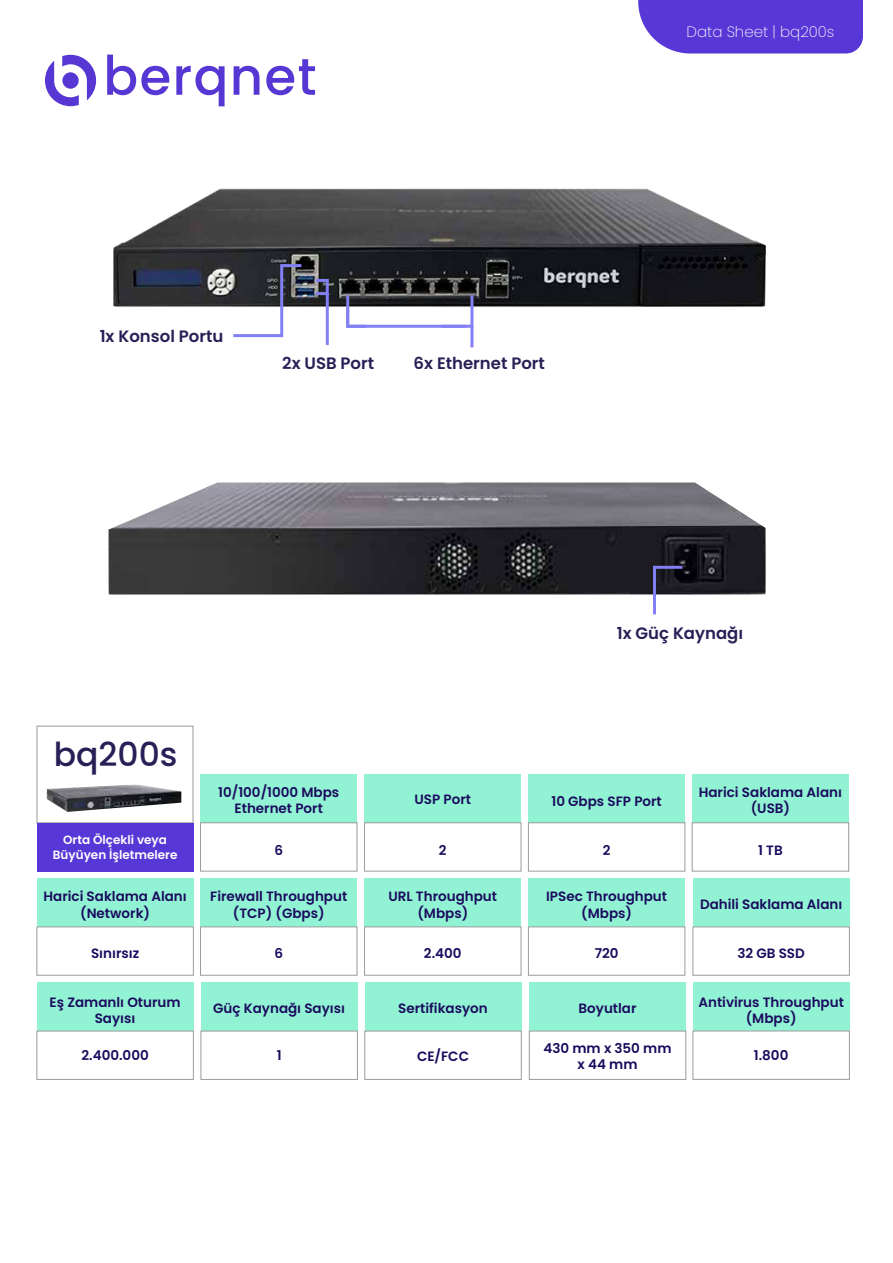
<style>
.page{position:relative;width:893px;height:1263px;background:#fff}
.page>*{position:absolute;margin:0;border:0;box-sizing:border-box;transform-origin:0 0}
.t1{font:500 33px "Poppins";color:#272056}
.t2{font:600 16.5px "Poppins";color:#272056}
.t3{font:200 15px "Poppins";color:#fff}
.t4{font:600 13.5px/16.2px "Poppins";color:#1a0b5e;text-align:center}
.t5{font:600 12px/14.4px "Poppins";color:#fff;text-align:center}
</style>
<div class="page">
<img style="left:109px;top:482px;width:656px;height:112px">
<img style="left:113px;top:188px;width:654px;height:127px">
<svg style="left:230px;top:263px;width:74px;height:75px"></svg>
<svg style="left:313px;top:277px;width:17px;height:20px"></svg>
<svg style="left:345px;top:292px;width:130px;height:37px"></svg>
<hr style="left:326px;top:294px;width:3px;height:51px;background:#8280f4">
<hr style="left:470px;top:326px;width:3px;height:21px;background:#8280f4">
<svg style="left:651px;top:564px;width:34px;height:51px"></svg>
<div style="left:37px;top:726px;width:156px;height:97px;border:1px solid #9d9b9b"></div>
<div style="left:200px;top:774px;width:157px;height:49px;background:#92f3d4"></div>
<div style="left:365px;top:774px;width:156px;height:49px;background:#92f3d4"></div>
<div style="left:528px;top:774px;width:157px;height:49px;background:#92f3d4"></div>
<div style="left:692px;top:774px;width:157px;height:49px;background:#92f3d4"></div>
<div style="left:37px;top:878px;width:156px;height:49px;background:#92f3d4"></div>
<div style="left:200px;top:878px;width:157px;height:49px;background:#92f3d4"></div>
<div style="left:365px;top:878px;width:156px;height:49px;background:#92f3d4"></div>
<div style="left:528px;top:878px;width:157px;height:49px;background:#92f3d4"></div>
<div style="left:37px;top:823px;width:156px;height:48px;background:#5737d5"></div>
<div style="left:37px;top:983px;width:156px;height:48px;background:#92f3d4"></div>
<div style="left:37px;top:1031px;width:157px;height:48px;border:1px solid #9d9b9b"></div>
<div style="left:201px;top:983px;width:156px;height:48px;background:#92f3d4"></div>
<div style="left:201px;top:1031px;width:157px;height:48px;border:1px solid #9d9b9b"></div>
<div style="left:365px;top:983px;width:156px;height:48px;background:#92f3d4"></div>
<div style="left:365px;top:1031px;width:156px;height:48px;border:1px solid #9d9b9b"></div>
<div style="left:529px;top:983px;width:157px;height:48px;background:#92f3d4"></div>
<div style="left:529px;top:1031px;width:157px;height:48px;border:1px solid #9d9b9b"></div>
<svg style="left:638px;top:0;width:225px;height:54px;background:#6244d7"></svg>
<div style="left:693px;top:879px;width:156px;height:48px;background:#92f3d4"></div>
<div style="left:693px;top:927px;width:157px;height:48px;border:1px solid #9d9b9b"></div>
<div style="left:693px;top:982px;width:156px;height:49px;background:#92f3d4"></div>
<div style="left:693px;top:1031px;width:157px;height:48px;border:1px solid #9d9b9b"></div>
<svg style="left:45px;top:55px;width:51px;height:51px"></svg>
<svg style="left:107px;top:55px;width:62px;height:40px"></svg>
<svg style="left:176px;top:66px;width:49px;height:40px"></svg>
<svg style="left:234px;top:66px;width:25px;height:29px"></svg>
<svg style="left:266px;top:59px;width:49px;height:36px"></svg>
<img style="left:47px;top:784px;width:134px;height:28px">
<p class="t3" style="left:686px;top:23px;width:149px">Data Sheet | bq200s</p>
<p class="t2" style="left:100px;top:326px;width:125px">1x Konsol Portu</p>
<p class="t2" style="left:282px;top:354px;width:94px">2x USB Port</p>
<p class="t2" style="left:414px;top:354px;width:133px">6x Ethernet Port</p>
<h1 class="t1" style="left:54px;top:736px;width:125px">bq200s</h1>
<p class="t2" style="left:617px;top:623px;width:128px">1x Güç Kaynağı</p>
<p class="t5" style="left:53px;top:833px;width:126px">Orta Ölçekli veya<br>Büyüyen İşletmelere</p>
<p class="t4" style="left:218px;top:784px;width:123px">10/100/1000 Mbps<br>Ethernet Port</p>
<p class="t4" style="left:274px;top:842px;width:10px">6</p>
<p class="t4" style="left:414px;top:791px;width:58px">USP Port</p>
<p class="t4" style="left:439px;top:842px;width:9px">2</p>
<p class="t4" style="left:551px;top:793px;width:112px">10 Gbps SFP Port</p>
<p class="t4" style="left:603px;top:842px;width:9px">2</p>
<p class="t4" style="left:699px;top:784px;width:145px">Harici Saklama Alanı (USB)</p>
<p class="t4" style="left:758px;top:842px;width:26px">1 TB</p>
<p class="t4" style="left:44px;top:889px;width:145px">Harici Saklama Alanı (Network)</p>
<p class="t4" style="left:91px;top:945px;width:50px">Sınırsız</p>
<p class="t4" style="left:210px;top:889px;width:139px">Firewall Throughput (TCP) (Gbps)</p>
<p class="t4" style="left:274px;top:945px;width:10px">6</p>
<p class="t4" style="left:50px;top:994px;width:133px">Eş Zamanlı Oturum<br>Sayısı</p>
<p class="t4" style="left:213px;top:1000px;width:133px">Güç Kaynağı Sayısı</p>
<p class="t4" style="left:81px;top:1047px;width:69px">2.400.000</p>
<p class="t4" style="left:277px;top:1047px;width:6px">1</p>
<p class="t4" style="left:388px;top:889px;width:110px">URL Throughput (Mbps)</p>
<p class="t4" style="left:424px;top:945px;width:39px">2.400</p>
<p class="t4" style="left:546px;top:889px;width:122px">IPSec Throughput (Mbps)</p>
<p class="t4" style="left:595px;top:945px;width:25px">720</p>
<p class="t4" style="left:398px;top:1000px;width:91px">Sertifikasyon</p>
<p class="t4" style="left:578px;top:1000px;width:59px">Boyutlar</p>
<p class="t4" style="left:544px;top:1040px;width:129px">430 mm x 350 mm x 44 mm</p>
<p class="t4" style="left:417px;top:1048px;width:54px">CE/FCC</p>
<p class="t4" style="left:700px;top:896px;width:144px">Dahili Saklama Alanı</p>
<p class="t4" style="left:737px;top:945px;width:69px">32 GB SSD</p>
<p class="t4" style="left:698px;top:994px;width:147px">Antivirus Throughput (Mbps)</p>
<p class="t4" style="left:754px;top:1047px;width:36px">1.800</p>
</div>
